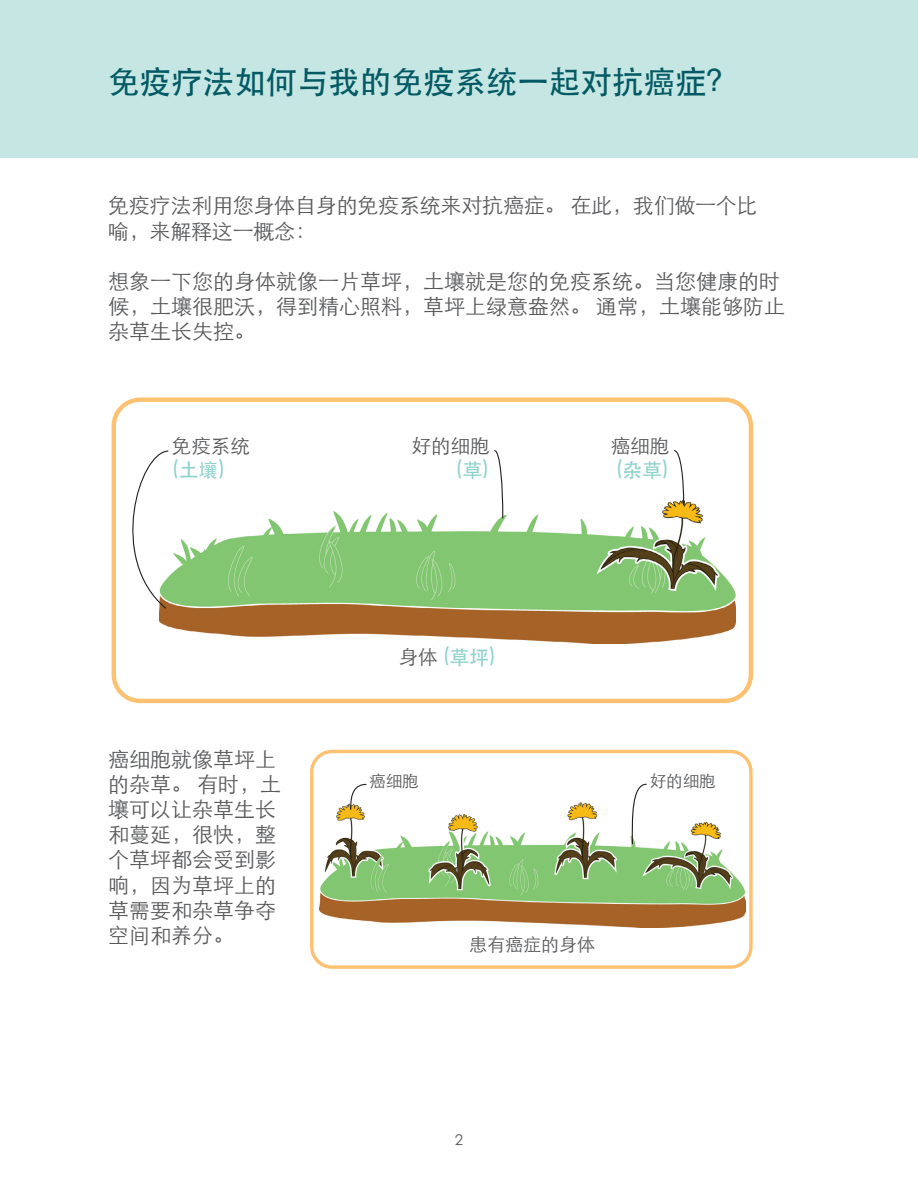
<style>
.page{position:relative;width:918px;height:1188px;background:#fff}
.page>*{position:absolute;margin:0;border:0;box-sizing:border-box;transform-origin:0 0}
.t1{font:500 31.5px "ST Heiti SC";color:#035a64}
.t2{font:300 21px/25.2px "ST Heiti SC";color:#57585a}
.t3{font:500 19.5px "ST Heiti SC";color:#8ed2cc}
.t4{font:300 19.5px "ST Heiti SC";color:#57585a}
.t5{font:300 18px "ST Heiti SC";color:#57585a}
.t6{font:300 16.5px "ST Heiti SC";color:#57585a}
.t7{font:300 15px "ST Heiti SC";color:#57585a}
.s1{font-weight:300;color:#57585a}
</style>
<div class="page">
<div style="left:0;top:0;width:918px;height:158px;background:#c5e6e3"></div>
<div style="left:112px;top:398px;width:641px;height:305px;border:4px solid #fdc171;border-radius:26px"></div>
<div style="left:310px;top:750px;width:443px;height:219px;border:3px solid #fdc171;border-radius:20px"></div>
<img style="left:159px;top:501px;width:577px;height:142px">
<svg style="left:673px;top:450px;width:12px;height:56px"></svg>
<svg style="left:494px;top:450px;width:10px;height:69px"></svg>
<svg style="left:111px;top:450px;width:58px;height:160px"></svg>
<img style="left:320px;top:802px;width:425px;height:126px">
<svg style="left:350px;top:783px;width:17px;height:28px"></svg>
<svg style="left:631px;top:783px;width:16px;height:62px"></svg>
<h1 class="t1" style="left:108px;top:64px;width:631px">免疫疗法如何与我的免疫系统一起对抗癌症？</h1>
<p class="t2" style="left:108px;top:191px;width:651px">免疫疗法利用您身体自身的免疫系统来对抗癌症。 在此，我们做一个比喻，来解释这一概念：</p>
<p class="t2" style="left:108px;top:267px;width:679px">想象一下您的身体就像一片草坪，土壤就是您的免疫系统。当您健康的时候，土壤很肥沃，得到精心照料，草坪上绿意盎然。 通常，土壤能够防止杂草生长失控。</p>
<p class="t4" style="left:172px;top:429px;width:79px">免疫系统</p>
<p class="t3" style="left:172px;top:459px;width:55px">(土壤)</p>
<p class="t2" style="left:108px;top:744px;width:175px">癌细胞就像草坪上的杂草。 有时，土壤可以让杂草生长和蔓延，很快，整个草坪都会受到影响，因为草坪上的草需要和杂草争夺空间和养分。</p>
<p class="t4" style="left:412px;top:429px;width:79px">好的细胞</p>
<p class="t3" style="left:456px;top:459px;width:35px">(草)</p>
<p class="t4" style="left:611px;top:429px;width:60px">癌细胞</p>
<p class="t3" style="left:616px;top:459px;width:55px">(杂草)</p>
<p class="t3" style="left:399px;top:646px;width:99px"><span class="s1">身体</span> (草坪)</p>
<p class="t6" style="left:369px;top:766px;width:51px">癌细胞</p>
<p class="t6" style="left:650px;top:766px;width:67px">好的细胞</p>
<p class="t5" style="left:469px;top:929px;width:127px">患有癌症的身体</p>
<p class="t7" style="left:455px;top:1128px;width:10px">2</p>
</div>
